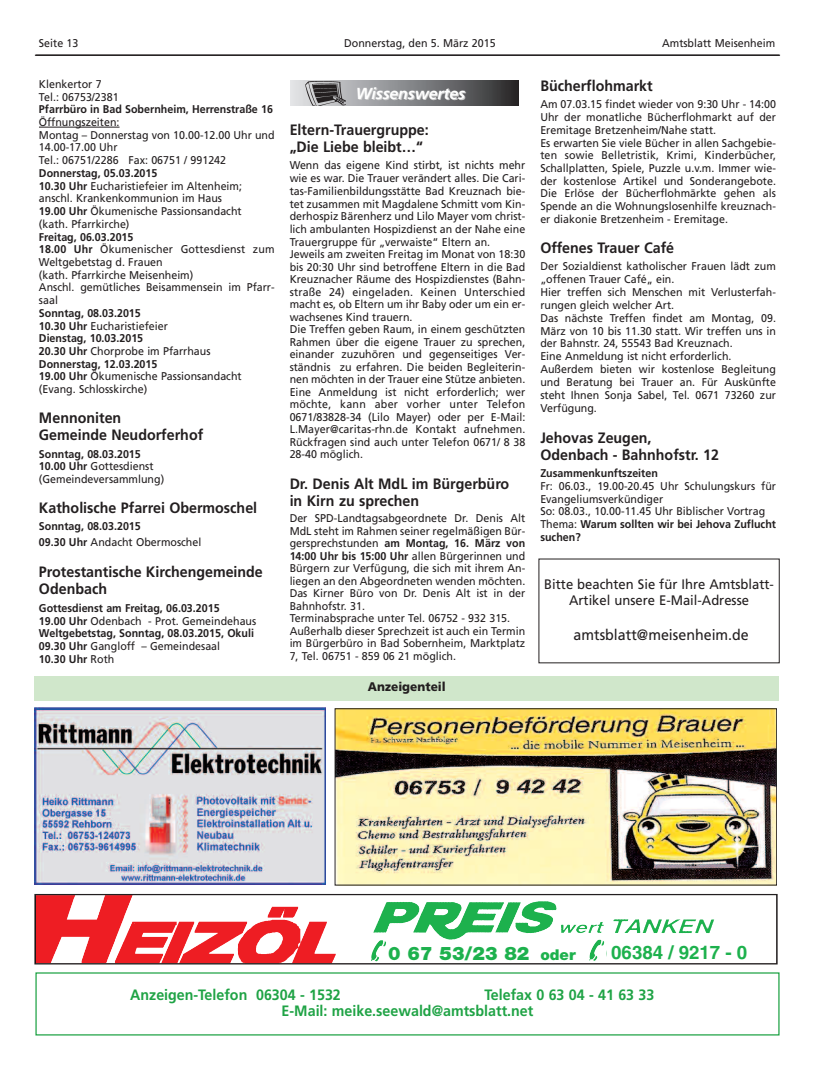
<style>
.page{position:relative;width:815px;height:1071px;background:#fff}
.page>*{position:absolute;margin:0;border:0;box-sizing:border-box;transform-origin:0 0}
.t1{font:18.62px "Helvetica Neue Black+QNQXUX";color:#1db14d}
.t2{font:18.62px "Helvetica Bold+HENOGX";color:#1db14d}
.t3{font:italic 700 16px "Frutiger";letter-spacing:-.01em;color:#fff}
.t4{font:700 15px/17px "Frutiger";color:#231f20;scale:.95 1}
.t5{font:700 15px/17px "Frutiger";color:#1fa345;scale:.95 1}
.t6{font:15px "Frutiger";color:#231f20;scale:.95 1}
.t7{font:13.75px/16.5px "Frutiger";color:#231f20;text-align:center;scale:.95 1}
.t8{font:900 12.5px "Frutiger";color:#231f20;scale:.95 1}
.t9{font:11.25px/12.5px "Frutiger";color:#231f20;scale:.95 1}
.t10{font:700 11.25px/12.8px "Frutiger";color:#231f20;scale:.95 1}
.s1{font-weight:700}
.s2{font-weight:400}
.s3{font-size:14.88px}
</style>
<div class="page">
<hr style="left:36px;top:55px;width:744px;height:1px;background:#231f20">
<hr style="left:35px;top:55px;width:744px;height:1px;background:#231f20">
<hr style="left:39px;top:127px;width:81px;height:1px;background:#231f20">
<svg style="left:291px;top:105px;width:227px;height:1px"></svg>
<svg style="left:291px;top:80px;width:228px;height:25px;background:#7b7c7e"></svg>
<img style="left:305px;top:81px;width:40px;height:24px">
<img style="left:34px;top:707px;width:292px;height:177px">
<img style="left:337px;top:710px;width:438px;height:173px">
<div style="left:335px;top:708px;width:442px;height:177px;border:1px solid #231f20"></div>
<svg style="left:36px;top:895px;width:740px;height:67px"></svg>
<img style="left:397px;top:908px;width:185px;height:17px">
<div style="left:607px;top:941px;width:145px;height:21px;background:#fff"></div>
<div style="left:34px;top:893px;width:744px;height:71px;border:1px solid #231f20"></div>
<div style="left:35px;top:675px;width:744px;height:25px;background:#d0e7cb"></div>
<p class="t9" style="left:39px;top:38px;width:43px">Seite 13</p>
<p class="t9" style="left:344px;top:38px;width:161px">Donnerstag, den 5. März 2015</p>
<p class="t9" style="left:662px;top:38px;width:121px">Amtsblatt Meisenheim</p>
<p class="t9" style="left:39px;top:78px;width:85px">Klenkertor 7<br>Tel.: 06753/2381</p>
<p class="t10" style="left:39px;top:104px;width:248px">Pfarrbüro in Bad Sobernheim, Herrenstraße 16</p>
<p class="t9" style="left:39px;top:116px;width:250px">Öffnungszeiten:<br>Montag – Donnerstag von 10.00-12.00 Uhr und<br>14.00-17.00 Uhr<br>Tel.: 06751/2286 Fax: 06751 / 991242</p>
<p class="t9" style="left:39px;top:167px;width:215px"><span class="s1">Donnerstag, 05.03.2015<br>10.30 Uhr</span> Eucharistiefeier im Altenheim; anschl. Krankenkommunion im Haus<br><span class="s1">19.00 Uhr</span> Ökumenische Passionsandacht (kath. Pfarrkirche)</p>
<p class="t9" style="left:39px;top:231px;width:250px"><span class="s1">Freitag, 06.03.2015<br>18.00 Uhr</span> Ökumenischer Gottesdienst zum<br>Weltgebetstag d. Frauen<br>(kath. Pfarrkirche Meisenheim)<br>Anschl. gemütliches Beisammensein im Pfarr&shy;saal</p>
<p class="t9" style="left:39px;top:307px;width:215px"><span class="s1">Sonntag, 08.03.2015<br>10.30 Uhr</span> Eucharistiefeier<br><span class="s1">Dienstag, 10.03.2015<br>20.30 Uhr</span> Chorprobe im Pfarrhaus<br><span class="s1">Donnerstag, 12.03.2015<br>19.00 Uhr</span> Ökumenische Passionsandacht (Evang. Schlosskirche)</p>
<h3 class="t4" style="left:39px;top:410px;width:174px">Mennoniten<br>Gemeinde Neudorferhof</h3>
<p class="t9" style="left:39px;top:448px;width:133px"><span class="s1">Sonntag, 08.03.2015<br>10.00 Uhr</span> Gottesdienst (Gemeindeversammlung)</p>
<h3 class="t4" style="left:39px;top:500px;width:231px">Katholische Pfarrei Obermoschel</h3>
<p class="t10" style="left:39px;top:519px;width:172px;line-height:15.5px">Sonntag, 08.03.2015<br>09.30 Uhr <span class="s2">Andacht Obermoschel</span></p>
<h3 class="t4" style="left:39px;top:564px;width:237px">Protestantische Kirchengemeinde<br>Odenbach</h3>
<p class="t10" style="left:39px;top:602px;width:230px">Gottesdienst am Freitag, 06.03.2015<br>19.00 Uhr <span class="s2">Odenbach - Prot. Gemeindehaus </span>Weltgebetstag, Sonntag, 08.03.2015, Okuli 09.30 Uhr <span class="s2">Gangloff – Gemeindesaal<br></span>10.30 Uhr <span class="s2">Roth</span></p>
<h2 class="t3" style="left:356px;top:87px;width:111px">Wissenswertes</h2>
<h3 class="t4" style="left:290px;top:122px;width:148px">Eltern-Trauergruppe: „Die Liebe bleibt…“</h3>
<p class="t9" style="left:290px;top:160px;width:250px">Wenn das eigene Kind stirbt, ist nichts mehr wie es war. Die Trauer verändert alles. Die Cari&shy;tas-Familienbildungsstätte Bad Kreuznach bie&shy;tet zusammen mit Magdalene Schmitt vom Kin&shy;derhospiz Bärenherz und Lilo Mayer vom christ&shy;lich ambulanten Hospizdienst an der Nahe eine Trauergruppe für „verwaiste“ Eltern an.<br>Jeweils am zweiten Freitag im Monat von 18:30 bis 20:30 Uhr sind betroffene Eltern in die Bad Kreuznacher Räume des Hospizdienstes (Bahn&shy;straße 24) eingeladen. Keinen Unterschied macht es, ob Eltern um ihr Baby oder um ein er&shy;wachsenes Kind trauern.<br>Die Treffen geben Raum, in einem geschützten Rahmen über die eigene Trauer zu sprechen, einander zuzuhören und gegenseitiges Ver&shy;ständnis zu erfahren. Die beiden Begleiterin&shy;nen möchten in der Trauer eine Stütze anbieten.<br>Eine Anmeldung ist nicht erforderlich; wer möchte, kann aber vorher unter Telefon 0671/83828-34 (Lilo Mayer) oder per E-Mail:<br>L.Mayer@caritas-rhn.de Kontakt aufnehmen.<br>Rückfragen sind auch unter Telefon 0671/ 8 38<br>28-40 möglich.</p>
<h3 class="t4" style="left:290px;top:477px;width:233px">Dr. Denis Alt MdL im Bürgerbüro in Kirn zu sprechen</h3>
<p class="t9" style="left:290px;top:513px;width:250px">Der SPD-Landtagsabgeordnete Dr. Denis Alt MdL steht im Rahmen seiner regelmäßigen Bür&shy;gersprechstunden <span class="s1">am Montag, 16. März von 14:00 Uhr bis 15:00 Uhr</span> allen Bürgerinnen und Bürgern zur Verfügung, die sich mit ihrem An&shy;liegen an den Abgeordneten wenden möchten.<br>Das Kirner Büro von Dr. Denis Alt ist in der Bahnhofstr. 31.<br>Terminabsprache unter Tel. 06752 - 932 315.<br>Außerhalb dieser Sprechzeit ist auch ein Termin im Bürgerbüro in Bad Sobernheim, Marktplatz 7, Tel. 06751 - 859 06 21 möglich.</p>
<p class="t8" style="left:368px;top:682px;width:83px">Anzeigenteil</p>
<h3 class="t4" style="left:540px;top:78px;width:120px">Bücherflohmarkt</h3>
<p class="t9" style="left:540px;top:99px;width:250px">Am 07.03.15 findet wieder von 9:30 Uhr - 14:00<br>Uhr der monatliche Bücherflohmarkt auf der Eremitage Bretzenheim/Nahe statt.<br>Es erwarten Sie viele Bücher in allen Sachgebie&shy;ten sowie Belletristik, Krimi, Kinderbücher, Schallplatten, Spiele, Puzzle u.v.m. Immer wie&shy;der kostenlose Artikel und Sonderangebote.<br>Die Erlöse der Bücherflohmärkte gehen als Spende an die Wohnungslosenhilfe kreuznach&shy;er diakonie Bretzenheim - Eremitage.</p>
<h3 class="t4" style="left:540px;top:240px;width:142px">Offenes Trauer Café</h3>
<p class="t9" style="left:540px;top:261px;width:250px;line-height:12.9px">Der Sozialdienst katholischer Frauen lädt zum „offenen Trauer Café„ ein.<br>Hier treffen sich Menschen mit Verlusterfah&shy;rungen gleich welcher Art.<br>Das nächste Treffen findet am Montag, 09.<br>März von 10 bis 11.30 statt. Wir treffen uns in der Bahnstr. 24, 55543 Bad Kreuznach.<br>Eine Anmeldung ist nicht erforderlich.<br>Außerdem bieten wir kostenlose Begleitung und Beratung bei Trauer an. Für Auskünfte steht Ihnen Sonja Sabel, Tel. 0671 73260 zur Verfügung.</p>
<h3 class="t4" style="left:540px;top:430px;width:190px">Jehovas Zeugen,<br>Odenbach - Bahnhofstr. 12</h3>
<p class="t10" style="left:540px;top:467px;width:125px">Zusammenkunftszeiten</p>
<p class="t9" style="left:540px;top:480px;width:250px;line-height:12.9px">Fr: 06.03., 19.00-20.45 Uhr Schulungskurs für Evangeliumsverkündiger<br>So: 08.03., 10.00-11.45 Uhr Biblischer Vortrag Thema: <span class="s1">Warum sollten wir bei Jehova Zuflucht suchen?</span></p>
<p class="t7" style="left:544px;top:576px;width:243px">Bitte beachten Sie für Ihre Amtsblatt-<br>Artikel unsere E-Mail-Adresse</p>
<h3 class="t6" style="left:574px;top:628px;width:186px">amtsblatt@meisenheim.de</h3>
<h1 class="t2" style="left:611px;top:945px;width:138px">06384 / 9217 - 0</h1>
<h1 class="t1" style="left:388px;top:946px;width:189px">0 67 53/23 82 <span class="s3">oder</span></h1>
<h1 class="t1" style="left:606px;top:946px;width:130px">0 63 87/99 4</h1>
<h3 class="t5" style="left:130px;top:986px;width:223px">Anzeigen-Telefon 06304 - 1532</h3>
<h3 class="t5" style="left:282px;top:986px;width:394px;text-indent:203px">Telefax 0 63 04 - 41 63 33<br>E-Mail: meike.seewald@amtsblatt.net</h3>
</div>
